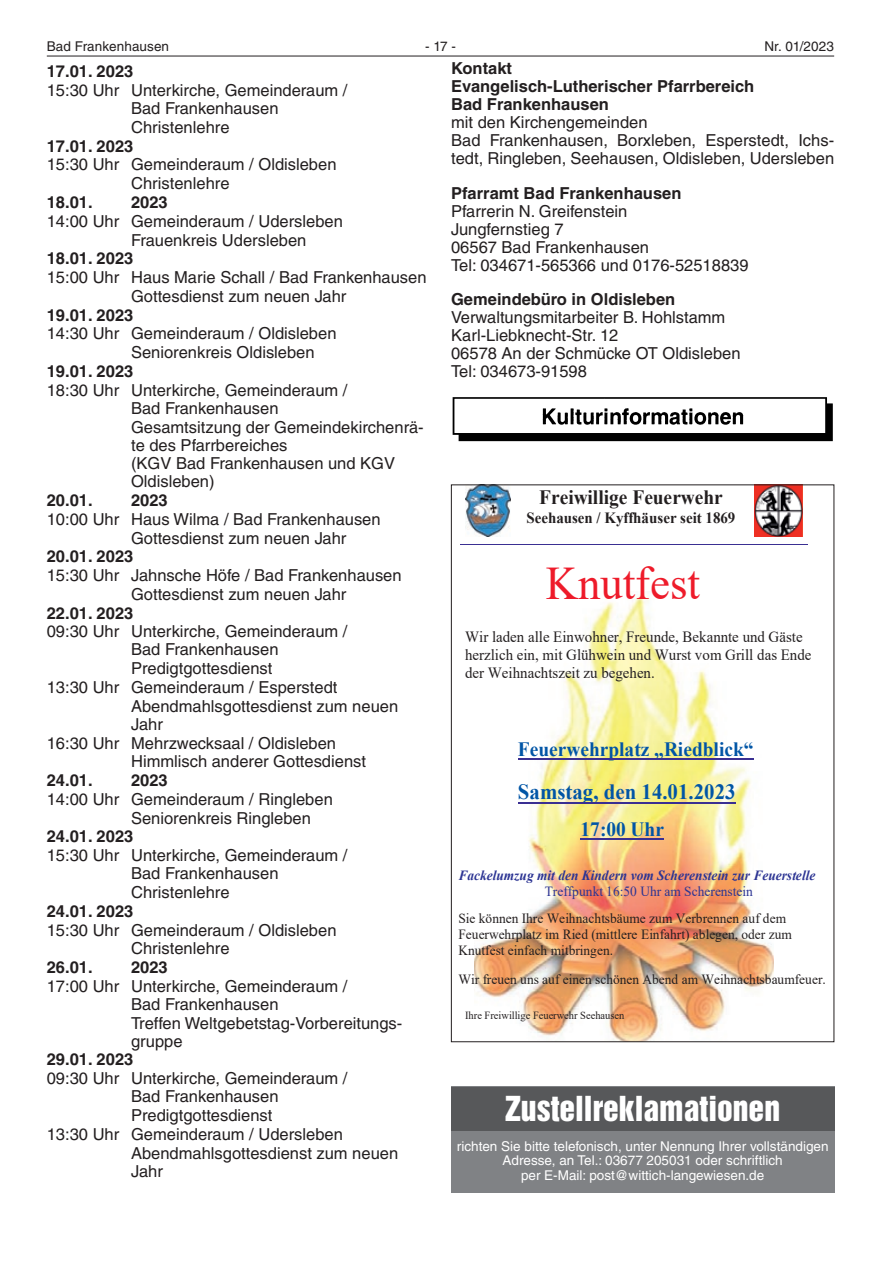
<style>
.page{position:relative;width:881px;height:1263px;background:#fff}
.page>*{position:absolute;margin:0;border:0;box-sizing:border-box;transform-origin:0 0}
.t1{font:46.8px "Klxwty CID Font+F1";color:#ee1b2a;scale:.96 1}
.Zustell_ueber{font:31.5px "Helvetica Inserat LT";color:#fff}
.t2{font:21.75px "Wmdppr CID Font+F2";color:#0155a6;scale:.96 1}
.t3{font:20.25px "Wmdppr CID Font+F2";color:#0155a6;scale:.96 1}
.t4{font:20.25px "Wmdppr CID Font+F2";color:#231f20;scale:.96 1}
.t5{font:16.5px/18px "Helvetica LT";color:#231f20}
.t6{font:700 16.5px/18px "Helvetica LT";color:#231f20}
.t7{font:15.6px/18px "Klxwty CID Font+F1";color:#231f20;scale:.96 1}
.t8{font:15.6px "Wmdppr CID Font+F2";color:#231f20;scale:.96 1}
.t9{font:13.95px/16.2px "Klxwty CID Font+F1";color:#231f20;scale:.96 1}
.t10{font:13.95px/15.9px "Gfknqh CID Font+F3";color:#2c3493;scale:.96 1}
.Zustell_norm{font:13.5px/14.7px "Helvetica LT";color:#fff;text-align:center}
.t11{font:13.5px "Helvetica LT";letter-spacing:.005em;color:#231f20}
.t12{font:10.95px "Klxwty CID Font+F1";color:#231f20;scale:.96 1}
.s1{font-family:"Klxwty CID Font+F1"}
</style>
<div class="page">
<hr style="left:47px;top:56px;width:786px;height:1px;background:#231f20">
<img style="left:452px;top:397px;width:381px;height:45px">
<img style="left:465px;top:487px;width:45px;height:49px">
<img style="left:754px;top:487px;width:48px;height:50px">
<hr style="left:460px;top:544px;width:290px;height:1px;background:#3a2f92">
<hr style="left:750px;top:544px;width:57px;height:1px;background:#3a2f92">
<img style="left:474px;top:593px;width:299px;height:447px">
<hr style="left:518px;top:758px;width:235px;height:2px;background:#3a2f92">
<hr style="left:518px;top:802px;width:217px;height:2px;background:#3a2f92">
<hr style="left:580px;top:838px;width:83px;height:2px;background:#3a2f92">
<div style="left:451px;top:1086px;width:382px;height:107px;background:#808285"></div>
<div style="left:451px;top:1087px;width:382px;height:44px;background:#57585a"></div>
<p class="t11" style="left:47px;top:38px;width:124px">Bad Frankenhausen</p>
<p class="t11" style="left:425px;top:38px;width:32px">- 17 -</p>
<p class="t11" style="left:764px;top:38px;width:71px">Nr. 01/2023</p>
<p class="t6" style="left:451px;top:59px;width:62px">Kontakt</p>
<p class="t6" style="left:451px;top:77px;width:304px">Evangelisch-Lutherischer Pfarrbereich<br>Bad Frankenhausen</p>
<p class="t5" style="left:451px;top:114px;width:198px">mit den Kirchengemeinden</p>
<p class="t5" style="left:451px;top:132px;width:384px">Bad Frankenhausen, Borxleben, Esperstedt, Ichs&shy;tedt, Ringleben, Seehausen, Oldisleben, Udersleben</p>
<p class="t6" style="left:451px;top:184px;width:232px">Pfarramt Bad Frankenhausen</p>
<p class="t5" style="left:451px;top:202px;width:178px">Pfarrerin N. Greifenstein</p>
<p class="t5" style="left:451px;top:220px;width:114px">Jungfernstieg 7</p>
<p class="t5" style="left:451px;top:238px;width:199px">06567 Bad Frankenhausen</p>
<p class="t5" style="left:451px;top:256px;width:299px">Tel: 034671-565366 und 0176-52518839</p>
<p class="t6" style="left:451px;top:290px;width:225px">Gemeindebüro in Oldisleben</p>
<p class="t5" style="left:451px;top:308px;width:276px">Verwaltungsmitarbeiter B. Hohlstamm</p>
<p class="t5" style="left:451px;top:326px;width:169px">Karl-Liebknecht-Str. 12</p>
<p class="t5" style="left:451px;top:344px;width:291px">06578 An der Schmücke OT Oldisleben</p>
<p class="t5" style="left:451px;top:362px;width:137px">Tel: 034673-91598</p>
<p class="t6" style="left:47px;top:62px;width:88px">17.01. 2023</p>
<p class="t5" style="left:47px;top:81px;width:74px">15:30 Uhr</p>
<p class="t5" style="left:131px;top:81px;width:218px">Unterkirche, Gemeinderaum /<br>Bad Frankenhausen</p>
<p class="t5" style="left:131px;top:118px;width:100px">Christenlehre</p>
<p class="t6" style="left:47px;top:137px;width:88px">17.01. 2023</p>
<p class="t5" style="left:47px;top:156px;width:74px">15:30 Uhr</p>
<p class="t5" style="left:131px;top:156px;width:207px">Gemeinderaum / Oldisleben</p>
<p class="t5" style="left:131px;top:174px;width:100px">Christenlehre</p>
<p class="t6" style="left:47px;top:193px;width:47px">18.01.</p>
<p class="t6" style="left:131px;top:193px;width:38px">2023</p>
<p class="t5" style="left:47px;top:212px;width:74px">14:00 Uhr</p>
<p class="t5" style="left:131px;top:212px;width:213px">Gemeinderaum / Udersleben</p>
<p class="t5" style="left:131px;top:231px;width:177px">Frauenkreis Udersleben</p>
<p class="t6" style="left:47px;top:249px;width:88px">18.01. 2023</p>
<p class="t5" style="left:47px;top:268px;width:74px">15:00 Uhr</p>
<p class="t5" style="left:131px;top:268px;width:297px">Haus Marie Schall / Bad Frankenhausen</p>
<p class="t5" style="left:131px;top:287px;width:217px">Gottesdienst zum neuen Jahr</p>
<p class="t6" style="left:47px;top:306px;width:88px">19.01. 2023</p>
<p class="t5" style="left:47px;top:325px;width:74px">14:30 Uhr</p>
<p class="t5" style="left:131px;top:325px;width:207px">Gemeinderaum / Oldisleben</p>
<p class="t5" style="left:131px;top:343px;width:185px">Seniorenkreis Oldisleben</p>
<p class="t6" style="left:47px;top:362px;width:88px">19.01. 2023</p>
<p class="t5" style="left:47px;top:381px;width:74px">18:30 Uhr</p>
<p class="t5" style="left:131px;top:381px;width:218px">Unterkirche, Gemeinderaum /<br>Bad Frankenhausen</p>
<p class="t5" style="left:131px;top:418px;width:294px">Gesamtsitzung der Gemeindekirchenrä&shy;te des Pfarrbereiches</p>
<p class="t5" style="left:131px;top:454px;width:265px">(KGV Bad Frankenhausen und KGV<br>Oldisleben)</p>
<p class="t6" style="left:47px;top:491px;width:47px">20.01.</p>
<p class="t6" style="left:131px;top:491px;width:38px">2023</p>
<p class="t5" style="left:47px;top:510px;width:74px">10:00 Uhr</p>
<p class="t5" style="left:131px;top:510px;width:251px">Haus Wilma / Bad Frankenhausen</p>
<p class="t5" style="left:131px;top:529px;width:217px">Gottesdienst zum neuen Jahr</p>
<p class="t6" style="left:47px;top:547px;width:88px">20.01. 2023</p>
<p class="t5" style="left:47px;top:566px;width:74px">15:30 Uhr</p>
<p class="t5" style="left:131px;top:566px;width:272px">Jahnsche Höfe / Bad Frankenhausen</p>
<p class="t5" style="left:131px;top:585px;width:217px">Gottesdienst zum neuen Jahr</p>
<p class="t6" style="left:47px;top:604px;width:88px">22.01. 2023</p>
<p class="t5" style="left:47px;top:623px;width:74px">09:30 Uhr</p>
<p class="t5" style="left:131px;top:623px;width:218px">Unterkirche, Gemeinderaum /<br>Bad Frankenhausen</p>
<p class="t5" style="left:131px;top:659px;width:143px">Predigtgottesdienst</p>
<p class="t5" style="left:47px;top:678px;width:74px">13:30 Uhr</p>
<p class="t5" style="left:131px;top:678px;width:208px">Gemeinderaum / Esperstedt</p>
<p class="t5" style="left:131px;top:697px;width:268px">Abendmahlsgottesdienst zum neuen<br>Jahr</p>
<p class="t5" style="left:47px;top:734px;width:74px">16:30 Uhr</p>
<p class="t5" style="left:131px;top:734px;width:206px">Mehrzwecksaal / Oldisleben</p>
<p class="t5" style="left:131px;top:752px;width:236px">Himmlisch anderer Gottesdienst</p>
<p class="t6" style="left:47px;top:771px;width:47px">24.01.</p>
<p class="t6" style="left:131px;top:771px;width:38px">2023</p>
<p class="t5" style="left:47px;top:790px;width:74px">14:00 Uhr</p>
<p class="t5" style="left:131px;top:790px;width:203px">Gemeinderaum / Ringleben</p>
<p class="t5" style="left:131px;top:809px;width:181px">Seniorenkreis Ringleben</p>
<p class="t6" style="left:47px;top:827px;width:88px">24.01. 2023</p>
<p class="t5" style="left:47px;top:846px;width:74px">15:30 Uhr</p>
<p class="t5" style="left:131px;top:846px;width:218px">Unterkirche, Gemeinderaum /<br>Bad Frankenhausen</p>
<p class="t5" style="left:131px;top:883px;width:100px">Christenlehre</p>
<p class="t6" style="left:47px;top:902px;width:88px">24.01. 2023</p>
<p class="t5" style="left:47px;top:921px;width:74px">15:30 Uhr</p>
<p class="t5" style="left:131px;top:921px;width:207px">Gemeinderaum / Oldisleben</p>
<p class="t5" style="left:131px;top:939px;width:100px">Christenlehre</p>
<p class="t6" style="left:47px;top:958px;width:47px">26.01.</p>
<p class="t6" style="left:131px;top:958px;width:38px">2023</p>
<p class="t5" style="left:47px;top:977px;width:74px">17:00 Uhr</p>
<p class="t5" style="left:131px;top:977px;width:218px">Unterkirche, Gemeinderaum /<br>Bad Frankenhausen</p>
<p class="t5" style="left:131px;top:1014px;width:273px">Treffen Weltgebetstag-Vorbereitungs&shy;gruppe</p>
<p class="t6" style="left:47px;top:1050px;width:88px">29.01. 2023</p>
<p class="t5" style="left:47px;top:1069px;width:74px">09:30 Uhr</p>
<p class="t5" style="left:131px;top:1069px;width:218px">Unterkirche, Gemeinderaum /<br>Bad Frankenhausen</p>
<p class="t5" style="left:131px;top:1106px;width:143px">Predigtgottesdienst</p>
<p class="t5" style="left:47px;top:1125px;width:74px">13:30 Uhr</p>
<p class="t5" style="left:131px;top:1125px;width:213px">Gemeinderaum / Udersleben</p>
<p class="t5" style="left:131px;top:1144px;width:268px">Abendmahlsgottesdienst zum neuen<br>Jahr</p>
<p class="t4" style="left:539px;top:482px;width:193px">Freiwillige Feuerwehr</p>
<p class="t8" style="left:526px;top:506px;width:219px">Seehausen / Kyffhäuser seit 1869</p>
<p class="t1" style="left:545px;top:550px;width:162px">Knutfest</p>
<p class="t7" style="left:465px;top:627px;width:362px">Wir laden alle Einwohner, Freunde, Bekannte und Gäste herzlich ein, mit Glühwein und Wurst vom Grill das Ende der Weihnachtszeit zu begehen.</p>
<p class="t3" style="left:518px;top:734px;width:247px">Feuerwehrplatz „Riedblick“</p>
<p class="t2" style="left:518px;top:776px;width:228px">Samstag, den 14.01.2023</p>
<p class="t3" style="left:580px;top:814px;width:88px">17:00 Uhr</p>
<p class="t10" style="left:544px;top:867px;width:283px;text-indent:-86px">Fackelumzug mit den Kindern vom Scherenstein zur Feuerstelle<br><span class="s1">Treffpunkt 16:50 Uhr am Scherenstein</span></p>
<p class="t9" style="left:458px;top:909px;width:349px">Sie können Ihre Weihnachtsbäume zum Verbrennen auf dem<br>Feuerwehrplatz im Ried (mittlere Einfahrt) ablegen, oder zum<br>Knutfest einfach mitbringen.</p>
<p class="t9" style="left:458px;top:970px;width:384px">Wir freuen uns auf einen schönen Abend am Weihnachtsbaumfeuer.</p>
<p class="t12" style="left:465px;top:1007px;width:167px">Ihre Freiwillige Feuerwehr Seehausen</p>
<p class="Zustell_ueber" style="left:505px;top:1090px;width:276px">Zustellreklamationen</p>
<p class="Zustell_norm" style="left:456px;top:1139px;width:373px">richten Sie bitte telefonisch, unter Nennung Ihrer vollständigen<br>Adresse, an Tel.: 03677 205031 oder schriftlich<br>per E-Mail: post@wittich-langewiesen.de</p>
</div>
